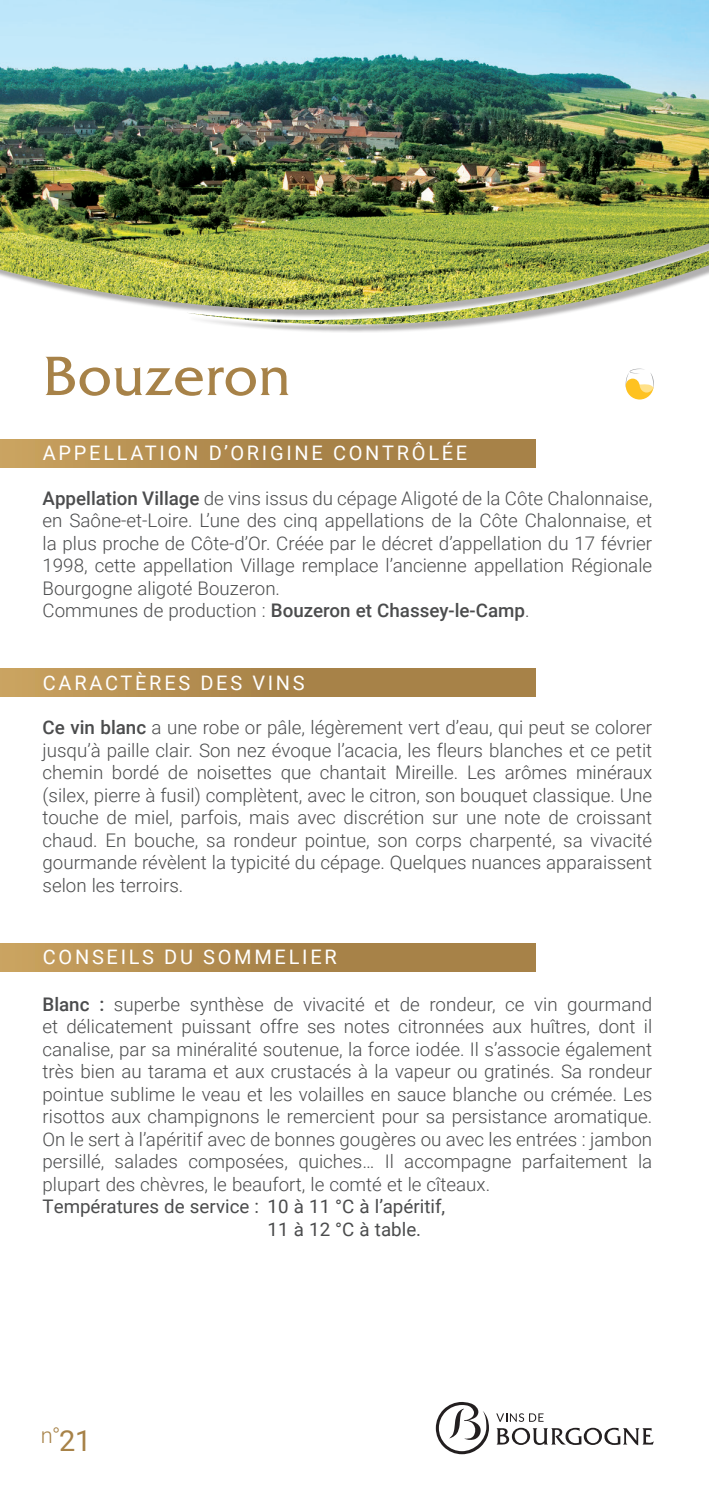
<style>
.page{position:relative;width:709px;height:1489px;background:#fff}
.page>*{position:absolute;margin:0;border:0;box-sizing:border-box;transform-origin:0 0}
.t1{font:55px "Friz Quadrata Pro";color:#a78248}
.t2{font:29px "Roboto";color:#a78248}
.t3{font:300 22px "Roboto";color:#a78248}
.Texte_courant_normal{font:20px "Roboto";letter-spacing:.135em;color:#fff}
.Texte_courant_normal-2{font:300 18.75px/22.5px "Roboto";color:#4b4c4d;text-align:justify}
.Texte_courant_normal-3{font:18.75px "Roboto";color:#4b4c4d}
.Texte_courant_normal-4{font:500 18.75px "Roboto";color:#4b4c4d}
.s1{font-weight:500}
.s2{font-weight:300}
</style>
<div class="page">
<img style="left:0;top:0;width:709px;height:332px">
<div style="left:0;top:668px;width:535px;height:28px;background:linear-gradient(to right,#c39c5b,#9e7a42)"></div>
<div style="left:0;top:439px;width:535px;height:29px;background:linear-gradient(to right,#c39c5b,#9e7a42)"></div>
<div style="left:0;top:943px;width:535px;height:28px;background:linear-gradient(to right,#c39c5b,#9e7a42)"></div>
<svg style="left:625px;top:368px;width:29px;height:31px"></svg>
<svg style="left:496px;top:1413px;width:47px;height:8px"></svg>
<svg style="left:496px;top:1427px;width:158px;height:18px"></svg>
<svg style="left:436px;top:1402px;width:53px;height:51px"></svg>
<p class="t1" style="left:43px;top:342px;width:250px">Bouzeron</p>
<p class="Texte_courant_normal" style="left:43px;top:439px;width:426px">APPELLATION D’ORIGINE CONTRÔLÉE</p>
<p class="Texte_courant_normal-2" style="left:43px;top:486px;width:611px"><span class="s1">Appellation Village</span> de vins issus du cépage Aligoté de la Côte Chalonnaise, en Saône-et-Loire. L’une des cinq appellations de la Côte Chalonnaise, et la plus proche de Côte-d’Or. Créée par le décret d’appellation du 17 février 1998, cette appellation Village remplace l’ancienne appellation Régionale Bourgogne aligoté Bouzeron.</p>
<p class="Texte_courant_normal-4" style="left:43px;top:597px;width:488px"><span class="s2">Communes de production :</span> Bouzeron et Chassey-le-Camp<span class="s2">.</span></p>
<p class="Texte_courant_normal" style="left:43px;top:668px;width:263px">CARACTÈRES DES VINS</p>
<p class="Texte_courant_normal-2" style="left:43px;top:715px;width:611px"><span class="s1">Ce vin blanc</span> a une robe or pâle, légèrement vert d’eau, qui peut se colorer jusqu’à paille clair. Son nez évoque l’acacia, les fleurs blanches et ce petit chemin bordé de noisettes que chantait Mireille. Les arômes minéraux (silex, pierre à fusil) complètent, avec le citron, son bouquet classique. Une touche de miel, parfois, mais avec discrétion sur une note de croissant chaud. En bouche, sa rondeur pointue, son corps charpenté, sa vivacité gourmande révèlent la typicité du cépage. Quelques nuances apparaissent selon les terroirs.</p>
<p class="Texte_courant_normal" style="left:43px;top:943px;width:295px">CONSEILS DU SOMMELIER</p>
<p class="Texte_courant_normal-2" style="left:43px;top:991px;width:611px"><span class="s1">Blanc :</span> superbe synthèse de vivacité et de rondeur, ce vin gourmand et délicatement puissant offre ses notes citronnées aux huîtres, dont il canalise, par sa minéralité soutenue, la force iodée. Il s’associe également très bien au tarama et aux crustacés à la vapeur ou gratinés. Sa rondeur pointue sublime le veau et les volailles en sauce blanche ou crémée. Les risottos aux champignons le remercient pour sa persistance aromatique.<br>On le sert à l’apéritif avec de bonnes gougères ou avec les entrées : jambon persillé, salades composées, quiches… Il accompagne parfaitement la plupart des chèvres, le beaufort, le comté et le cîteaux.</p>
<p class="Texte_courant_normal-3" style="left:43px;top:1193px;width:404px">Températures de service : 10 à 11 °C à l’apéritif,</p>
<p class="Texte_courant_normal-3" style="left:268px;top:1215px;width:155px">11 à 12 °C à table.</p>
<p class="t3" style="left:41px;top:1419px;width:21px">n°</p>
<p class="t2" style="left:59px;top:1419px;width:34px">21</p>
</div>
